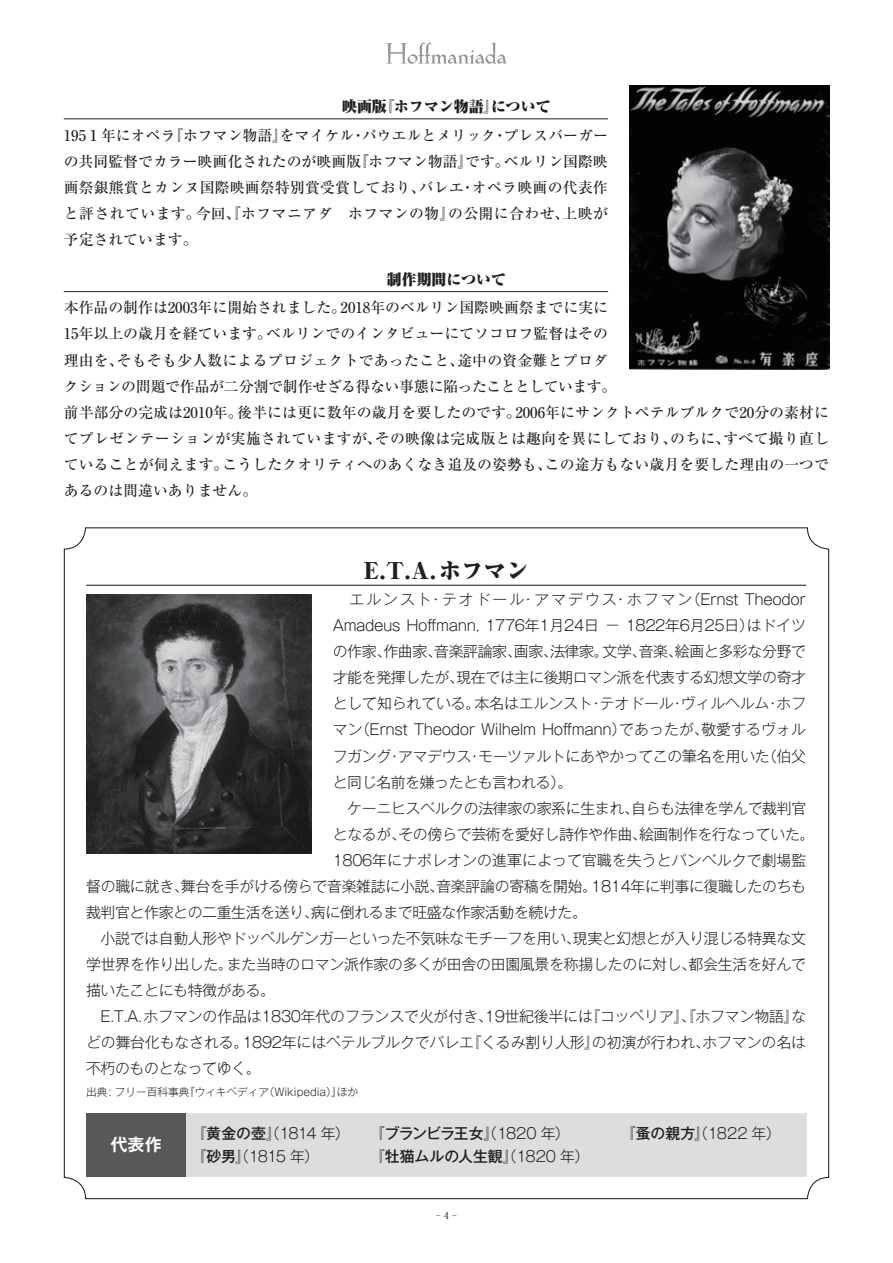
<style>
.page{position:relative;width:893px;height:1263px;background:#fff}
.page>*{position:absolute;margin:0;border:0;box-sizing:border-box;transform-origin:0 0}
.t1{font:900 22.35px "Ryumin Pro";color:#231f20}
.t2{font:700 16.95px "Gothic MB101 Pro De";color:#fff}
.t3{font:300 14.85px/26.1px "Gothic MB101 Pro";letter-spacing:-.02em;color:#231f20}
.t4{font:500 14.85px/26.1px "Ryumin Pro";letter-spacing:.005em;color:#231f20}
.t5{font:300 14.85px "Gothic MB101 Pro";letter-spacing:.01em;color:#231f20}
.t6{font:500 14.85px/23.4px "Gothic MB101 Pro";letter-spacing:-.01em;color:#231f20}
.t7{font:500 14.85px "Ryumin Pro";letter-spacing:-.02em;color:#231f20}
.t8{font:500 14.85px "Ryumin Pro";letter-spacing:.03em;color:#231f20}
.t9{font:900 14.85px "Ryumin Pro";color:#231f20}
.t10{font:300 10.65px "Gothic MB101 Pro";color:#231f20}
.t11{font:9.6px "Koz Min Pro";color:#231f20}
.s1{font-weight:500}
.s2{font-weight:300}
</style>
<div class="page">
<svg style="left:387px;top:43px;width:119px;height:21px"></svg>
<hr style="left:86px;top:585px;width:720px;height:1px;background:#231f20">
<div style="left:86px;top:1113px;width:100px;height:64px;background:#57585a"></div>
<div style="left:186px;top:1113px;width:621px;height:64px;background:#dcdddf"></div>
<img style="left:86px;top:594px;width:225px;height:260px">
<hr style="left:64px;top:119px;width:544px;height:1px;background:#231f20">
<hr style="left:64px;top:291px;width:544px;height:1px;background:#231f20">
<img style="left:629px;top:85px;width:200px;height:285px">
<p class="t9" style="left:379px;top:95px;width:121px">『ホフマン物語』</p>
<p class="t9" style="left:342px;top:95px;width:46px">映画版</p>
<p class="t9" style="left:491px;top:95px;width:61px">について</p>
<p class="t4" style="left:64px;top:121px;width:113px">195１年にオペラ</p>
<p class="t4" style="left:168px;top:121px;width:121px">『ホフマン物語』</p>
<p class="t4" style="left:280px;top:121px;width:76px">をマイケル</p>
<p class="t4" style="left:362px;top:121px;width:136px">パウエルとメリック</p>
<p class="t4" style="left:504px;top:121px;width:106px">プレスバーガー</p>
<p class="t4" style="left:351px;top:121px;width:16px">・</p>
<p class="t4" style="left:492px;top:121px;width:16px">・</p>
<p class="t4" style="left:354px;top:147px;width:120px">『ホフマン物語』</p>
<p class="t4" style="left:64px;top:147px;width:299px">の共同監督でカラー映画化されたのが映画版</p>
<p class="t4" style="left:504px;top:147px;width:106px">ベルリン国際映</p>
<p class="t4" style="left:465px;top:147px;width:46px">です。</p>
<p class="t4" style="left:64px;top:173px;width:363px">画祭銀熊賞とカンヌ国際映画祭特別賞受賞しており、</p>
<p class="t4" style="left:472px;top:173px;width:137px">オペラ映画の代表作</p>
<p class="t4" style="left:419px;top:173px;width:47px">バレエ</p>
<p class="t4" style="left:460px;top:173px;width:16px">・</p>
<p class="t8" style="left:196px;top:202px;width:261px">今回、『ホフマニアダ　ホフマンの物』</p>
<p class="t8" style="left:448px;top:202px;width:123px">の公開に合わせ、</p>
<p class="t4" style="left:563px;top:199px;width:47px">上映が</p>
<p class="t4" style="left:64px;top:199px;width:138px">と評されています。予定されています。</p>
<p class="t9" style="left:387px;top:267px;width:121px">制作期間について</p>
<p class="t4" style="left:341px;top:294px;width:269px">2018年のベルリン国際映画祭までに実に</p>
<p class="t4" style="left:266px;top:294px;width:343px;text-indent:-202px">本作品の制作は2003年に開始されました。<br>ベルリンでのインタビューにてソコロフ監督はその</p>
<p class="t4" style="left:64px;top:320px;width:210px">15年以上の歳月を経ています。</p>
<p class="t4" style="left:457px;top:346px;width:152px">途中の資金難とプロダ</p>
<p class="t4" style="left:117px;top:346px;width:349px">そもそも少人数によるプロジェクトであったこと、</p>
<p class="t4" style="left:64px;top:346px;width:61px">理由を、</p>
<p class="t7" style="left:64px;top:374px;width:554px">クションの問題で作品が二分割で制作せざる得ない事態に陥ったこととしています。</p>
<p class="t4" style="left:515px;top:398px;width:315px">2006年にサンクトペテルブルクで20分の素材に</p>
<p class="t4" style="left:64px;top:398px;width:180px">前半部分の完成は2010年。</p>
<p class="t4" style="left:237px;top:398px;width:285px">後半には更に数年の歳月を要したのです。</p>
<p class="t4" style="left:375px;top:424px;width:304px">その映像は完成版とは趣向を異にしており、</p>
<p class="t4" style="left:64px;top:424px;width:320px">てプレゼンテーションが実施されていますが、</p>
<p class="t4" style="left:723px;top:424px;width:107px">すべて撮り直し</p>
<p class="t4" style="left:670px;top:424px;width:62px">のちに、</p>
<p class="t4" style="left:223px;top:450px;width:331px">こうしたクオリティへのあくなき追及の姿勢も、</p>
<p class="t4" style="left:545px;top:450px;width:286px">この途方もない歳月を要した理由の一つで</p>
<p class="t4" style="left:64px;top:450px;width:195px">ていることが伺えます。<br>あるのは間違いありません。</p>
<h1 class="t1" style="left:364px;top:553px;width:166px">E T. A. .ホフマン</h1>
<p class="t3" style="left:686px;top:584px;width:122px">（Ernst Theodor</p>
<p class="t3" style="left:521px;top:584px;width:97px">・アマデウス</p>
<p class="t3" style="left:428px;top:584px;width:97px">・テオドール</p>
<p class="t3" style="left:333px;top:584px;width:101px">　エルンスト</p>
<p class="t3" style="left:613px;top:584px;width:81px">・ホフマン</p>
<p class="t3" style="left:675px;top:610px;width:133px;text-indent:-342px">Amadeus Hoffmann, 1776年1月24日－ 1822年6月25日）<br>絵画と多彩な分野で</p>
<p class="t3" style="left:747px;top:610px;width:61px">はドイツ</p>
<p class="t3" style="left:434px;top:636px;width:89px">音楽評論家、</p>
<p class="t3" style="left:639px;top:636px;width:45px">音楽、</p>
<p class="t3" style="left:603px;top:636px;width:45px">文学、</p>
<p class="t3" style="left:333px;top:636px;width:60px">の作家、</p>
<p class="t3" style="left:383px;top:636px;width:60px">作曲家、</p>
<p class="t3" style="left:514px;top:636px;width:45px">画家、</p>
<p class="t3" style="left:550px;top:636px;width:60px">法律家。</p>
<p class="t3" style="left:456px;top:663px;width:351px">現在では主に後期ロマン派を代表する幻想文学の奇才</p>
<p class="t3" style="left:333px;top:663px;width:133px">才能を発揮したが、</p>
<p class="t3" style="left:681px;top:689px;width:90px">ヴィルヘルム</p>
<p class="t3" style="left:475px;top:689px;width:120px">本名はエルンスト</p>
<p class="t3" style="left:333px;top:689px;width:149px">として知られている。</p>
<p class="t3" style="left:600px;top:689px;width:75px">テオドール</p>
<p class="t3" style="left:777px;top:689px;width:31px">ホフ</p>
<p class="t3" style="left:589px;top:689px;width:16px">・</p>
<p class="t3" style="left:670px;top:689px;width:16px">・</p>
<p class="t3" style="left:765px;top:689px;width:16px">・</p>
<p class="t5" style="left:701px;top:717px;width:106px">敬愛するヴォル</p>
<p class="t3" style="left:355px;top:715px;width:273px">（Ernst Theodor Wilhelm Hoffmann）</p>
<p class="t3" style="left:619px;top:715px;width:91px">であったが、</p>
<p class="t3" style="left:333px;top:715px;width:31px">マン</p>
<p class="t3" style="left:333px;top:741px;width:241px">フガング<br>と同じ名前を嫌ったとも言われる。(</p>
<p class="t3" style="left:762px;top:741px;width:45px">（伯父</p>
<p class="t3" style="left:478px;top:741px;width:293px">モーツァルトにあやかってこの筆名を用いた</p>
<p class="t3" style="left:398px;top:741px;width:75px">アマデウス</p>
<p class="t3" style="left:387px;top:741px;width:16px">・</p>
<p class="t3" style="left:467px;top:741px;width:16px">・</p>
<p class="t3" style="left:631px;top:793px;width:177px">自らも法律を学んで裁判官</p>
<p class="t3" style="left:333px;top:793px;width:308px">　ケーニヒスベルクの法律家の家系に生まれ、</p>
<p class="t3" style="left:639px;top:819px;width:177px">絵画制作を行なっていた。</p>
<p class="t3" style="left:398px;top:819px;width:250px">その傍らで芸術を愛好し詩作や作曲、</p>
<p class="t3" style="left:333px;top:819px;width:75px">となるが、</p>
<p class="t5" style="left:333px;top:848px;width:475px">1806年にナポレオンの進軍によって官職を失うとバンベルクで劇場監</p>
<p class="t3" style="left:591px;top:871px;width:216px">1814年に判事に復職したのちも</p>
<p class="t3" style="left:181px;top:871px;width:265px">舞台を手がける傍らで音楽雑誌に小説、</p>
<p class="t3" style="left:436px;top:871px;width:162px">音楽評論の寄稿を開始。</p>
<p class="t3" style="left:86px;top:871px;width:104px">督の職に就き、</p>
<p class="t3" style="left:311px;top:897px;width:278px">病に倒れるまで旺盛な作家活動を続けた。</p>
<p class="t3" style="left:86px;top:897px;width:234px">裁判官と作家との二重生活を送り、</p>
<p class="t3" style="left:86px;top:923px;width:496px">　小説では自動人形やドッペルゲンガーといった不気味なモチーフを用い、</p>
<p class="t3" style="left:573px;top:923px;width:234px">現実と幻想とが入り混じる特異な文</p>
<p class="t3" style="left:227px;top:949px;width:471px">また当時のロマン派作家の多くが田舎の田園風景を称揚したのに対し、</p>
<p class="t3" style="left:86px;top:949px;width:191px">学世界を作り出した。<br>描いたことにも特徴がある。</p>
<p class="t3" style="left:689px;top:949px;width:119px">都会生活を好んで</p>
<p class="t3" style="left:585px;top:1001px;width:222px">『コッペリア』、『ホフマン物語な』</p>
<p class="t3" style="left:485px;top:1001px;width:110px">19世紀後半には</p>
<p class="t3" style="left:86px;top:1001px;width:408px">　E T. A. .ホフマンの作品は1830年代のフランスで火が付き、</p>
<p class="t3" style="left:242px;top:1027px;width:233px">1892年にはペテルブルクでバレエ</p>
<p class="t3" style="left:86px;top:1027px;width:176px">どの舞台化もなされる。不朽のものとなってゆく。</p>
<p class="t3" style="left:466px;top:1027px;width:134px">『くるみ割り人形』</p>
<p class="t3" style="left:702px;top:1027px;width:105px">ホフマンの名は</p>
<p class="t3" style="left:592px;top:1027px;width:119px">の初演が行われ、</p>
<p class="t10" style="left:264px;top:1083px;width:80px">（Wikipedia）』</p>
<p class="t10" style="left:184px;top:1083px;width:87px">『ウィキペディア</p>
<p class="t10" style="left:86px;top:1083px;width:105px">出典: フリー百科事典</p>
<p class="t10" style="left:337px;top:1083px;width:23px">ほか</p>
<p class="t2" style="left:110px;top:1131px;width:53px">代表作</p>
<p class="t3" style="left:191px;top:1118px;width:160px"><span class="s1">『黄金の壺』</span>（1814 年(</p>
<p class="t3" style="left:191px;top:1141px;width:129px"><span class="s1">『砂男』</span>（1815 年(</p>
<p class="t6" style="left:370px;top:1120px;width:221px">『ブランビラ王女』<span class="s2">（1820 年(<br></span>『牡猫ムルの人生観』<span class="s2">（1820 年(</span></p>
<p class="t3" style="left:693px;top:1118px;width:89px"><span class="s1">』</span>（1822 年(</p>
<p class="t6" style="left:621px;top:1120px;width:76px">『蚤の親方</p>
<p class="t11" style="left:436px;top:1209px;width:22px">4- -</p>
</div>
